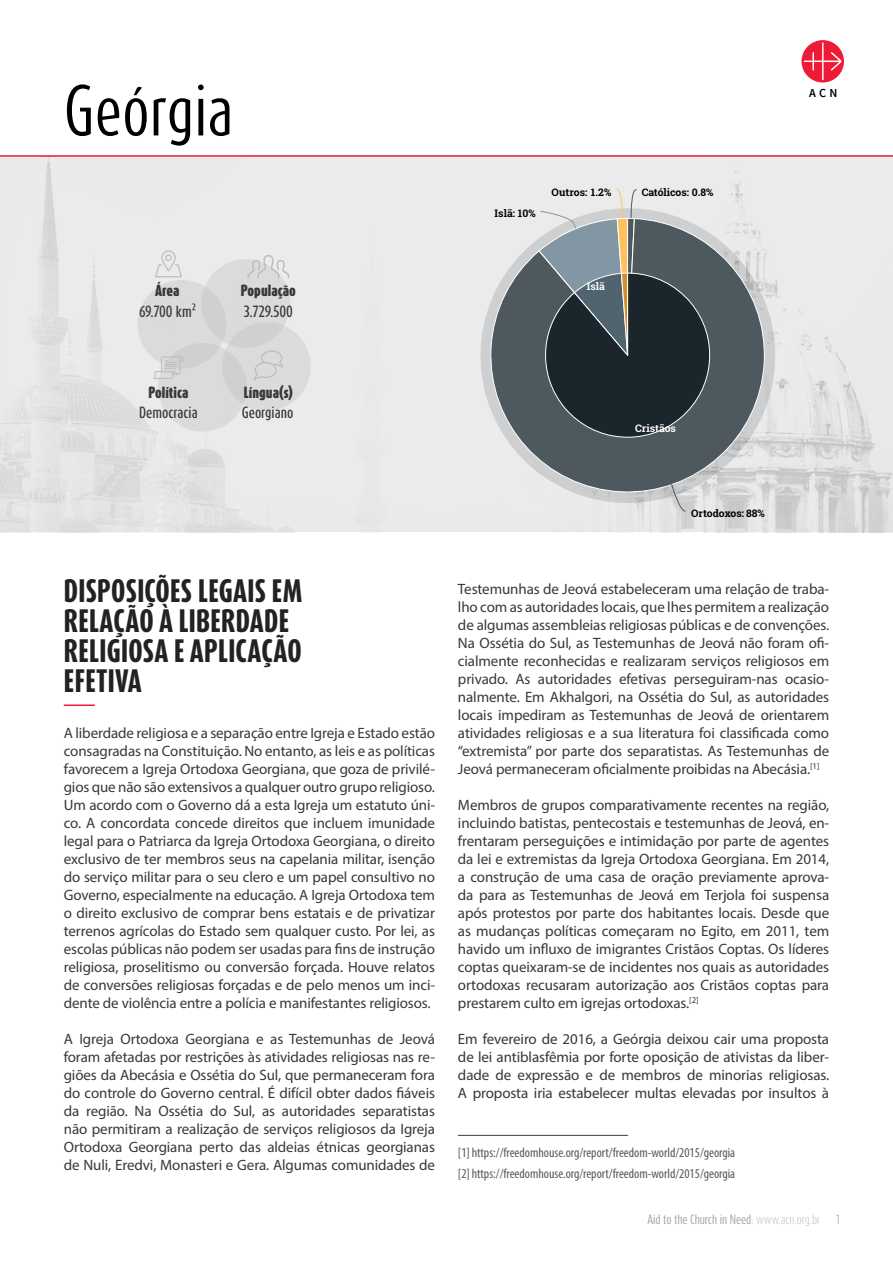
<style>
.page{position:relative;width:893px;height:1263px;background:#fff}
.page>*{position:absolute;margin:0;border:0;box-sizing:border-box;transform-origin:0 0}
.t1{font:60px "Dax Compact OT";color:#000}
.t2{font:800 27px/30px "Dax Compact OT";letter-spacing:.01em;color:#222223}
.t3{font:15px/18px "Myriad Pro";letter-spacing:-.005em;color:#383839;text-align:justify}
.t4{font:condensed 13.5px/21.3px "Myriad Pro";color:#58595b}
.t5{font:500 13.5px "Dax Compact OT";color:#383839}
.t6{font:900 13.5px "Dax Compact OT";letter-spacing:.005em;color:#383839}
.t7{font:600 12.3px "Source Sans Pro";color:#000}
.t8{font:11.25px "Dax Compact OT";letter-spacing:-.01em;color:#9fa1a4}
.t9{font:300 11.25px "Dax Compact OT";color:#9fa1a4}
.t10{font:700 10.5px "Roboto Slab";color:#000}
.t11{font:700 10.5px "Roboto Slab";color:#fff}
.s1{font-weight:300;color:#bcbec0}
</style>
<div class="page">
<img style="left:0;top:157px;width:893px;height:375px">
<hr style="left:0;top:155px;width:893px;height:2px;background:#ed1b35">
<svg style="left:132px;top:250px;width:184px;height:187px;background:#dddfdf"></svg>
<svg style="left:801px;top:40px;width:43px;height:43px"></svg>
<svg style="left:804px;top:42px;width:37px;height:38px"></svg>
<svg style="left:487px;top:218px;width:278px;height:277px;background:#a6abae"></svg>
<svg style="left:522px;top:188px;width:211px;height:324px;background:#6b7378"></svg>
<hr style="left:64px;top:704px;width:31px;height:2px;background:#ed1b35">
<hr style="left:458px;top:1135px;width:170px;height:1px;background:#58595b">
<h1 class="t1" style="left:64px;top:71px;width:171px">Geórgia</h1>
<p class="t6" style="left:155px;top:281px;width:26px">Área</p>
<p class="t5" style="left:139px;top:302px;width:59px">69.700 km²</p>
<p class="t6" style="left:241px;top:281px;width:57px">População</p>
<p class="t5" style="left:244px;top:302px;width:51px">3.729.500</p>
<p class="t6" style="left:148px;top:383px;width:41px">Política</p>
<p class="t6" style="left:244px;top:383px;width:51px">Língua(s)</p>
<p class="t5" style="left:139px;top:403px;width:60px">Democracia</p>
<p class="t5" style="left:242px;top:403px;width:53px">Georgiano</p>
<p class="t10" style="left:495px;top:206px;width:43px">Islã: 10%</p>
<p class="t10" style="left:552px;top:185px;width:61px">Outros: 1.2%</p>
<p class="t11" style="left:587px;top:279px;width:20px">Islã</p>
<p class="t10" style="left:642px;top:185px;width:73px">Católicos: 0.8%</p>
<p class="t11" style="left:635px;top:421px;width:42px">Cristãos</p>
<p class="t7" style="left:809px;top:85px;width:30px">ACN</p>
<h2 class="t2" style="left:64px;top:575px;width:240px">DISPOSIÇÕES LEGAIS EM<br>RELAÇÃO À LIBERDADE<br>RELIGIOSA E APLICAÇÃO<br>EFETIVA</h2>
<p class="t3" style="left:64px;top:724px;width:373px">A liberdade religiosa e a separação entre Igreja e Estado estão consagradas na Constituição. No entanto, as leis e as políticas favorecem a Igreja Ortodoxa Georgiana, que goza de privilé&shy;gios que não são extensivos a qualquer outro grupo religioso.<br>Um acordo com o Governo dá a esta Igreja um estatuto úni&shy;co. A concordata concede direitos que incluem imunidade legal para o Patriarca da Igreja Ortodoxa Georgiana, o direito exclusivo de ter membros seus na capelania militar, isenção do serviço militar para o seu clero e um papel consultivo no Governo, especialmente na educação. A Igreja Ortodoxa tem o direito exclusivo de comprar bens estatais e de privatizar terrenos agrícolas do Estado sem qualquer custo. Por lei, as escolas públicas não podem ser usadas para fins de instrução religiosa, proselitismo ou conversão forçada. Houve relatos de conversões religiosas forçadas e de pelo menos um inci&shy;dente de violência entre a polícia e manifestantes religiosos.</p>
<p class="t3" style="left:64px;top:1030px;width:373px">A Igreja Ortodoxa Georgiana e as Testemunhas de Jeová foram afetadas por restrições às atividades religiosas nas re&shy;giões da Abecásia e Ossétia do Sul, que permaneceram fora do controle do Governo central. É difícil obter dados fiáveis da região. Na Ossétia do Sul, as autoridades separatistas não permitiram a realização de serviços religiosos da Igreja Ortodoxa Georgiana perto das aldeias étnicas georgianas de Nuli, Eredvi, Monasteri e Gera. Algumas comunidades de</p>
<p class="t10" style="left:691px;top:506px;width:75px">Ortodoxos: 88%</p>
<p class="t3" style="left:458px;top:580px;width:373px">Testemunhas de Jeová estabeleceram uma relação de traba&shy;lho com as autoridades locais, que lhes permitem a realização de algumas assembleias religiosas públicas e de convenções.<br>Na Ossétia do Sul, as Testemunhas de Jeová não foram ofi&shy;cialmente reconhecidas e realizaram serviços religiosos em privado. As autoridades efetivas perseguiram-nas ocasio&shy;nalmente. Em Akhalgori, na Ossétia do Sul, as autoridades locais impediram as Testemunhas de Jeová de orientarem atividades religiosas e a sua literatura foi classificada como “extremista” por parte dos separatistas. As Testemunhas de Jeová permaneceram oficialmente proibidas na Abecásia.<sup>[1]</sup></p>
<p class="t3" style="left:458px;top:796px;width:373px">Membros de grupos comparativamente recentes na região, incluindo batistas, pentecostais e testemunhas de Jeová, en&shy;frentaram perseguições e intimidação por parte de agentes da lei e extremistas da Igreja Ortodoxa Georgiana. Em 2014, a construção de uma casa de oração previamente aprova&shy;da para as Testemunhas de Jeová em Terjola foi suspensa após protestos por parte dos habitantes locais. Desde que as mudanças políticas começaram no Egito, em 2011, tem havido um influxo de imigrantes Cristãos Coptas. Os líderes coptas queixaram-se de incidentes nos quais as autoridades ortodoxas recusaram autorização aos Cristãos coptas para prestarem culto em igrejas ortodoxas.<sup>[2]</sup></p>
<p class="t3" style="left:458px;top:1030px;width:373px">Em fevereiro de 2016, a Geórgia deixou cair uma proposta de lei antiblasfêmia por forte oposição de ativistas da liber&shy;dade de expressão e de membros de minorias religiosas.<br>A proposta iria estabelecer multas elevadas por insultos à</p>
<p class="t4" style="left:458px;top:1141px;width:279px">[1] https://freedomhouse.org/report/freedom-world/2015/georgia [2] https://freedomhouse.org/report/freedom-world/2015/georgia</p>
<p class="t8" style="left:648px;top:1212px;width:174px">Aid to the Church in Need<span class="s1">: www.acn.org.br</span></p>
<p class="t9" style="left:836px;top:1212px;width:6px">1</p>
</div>
